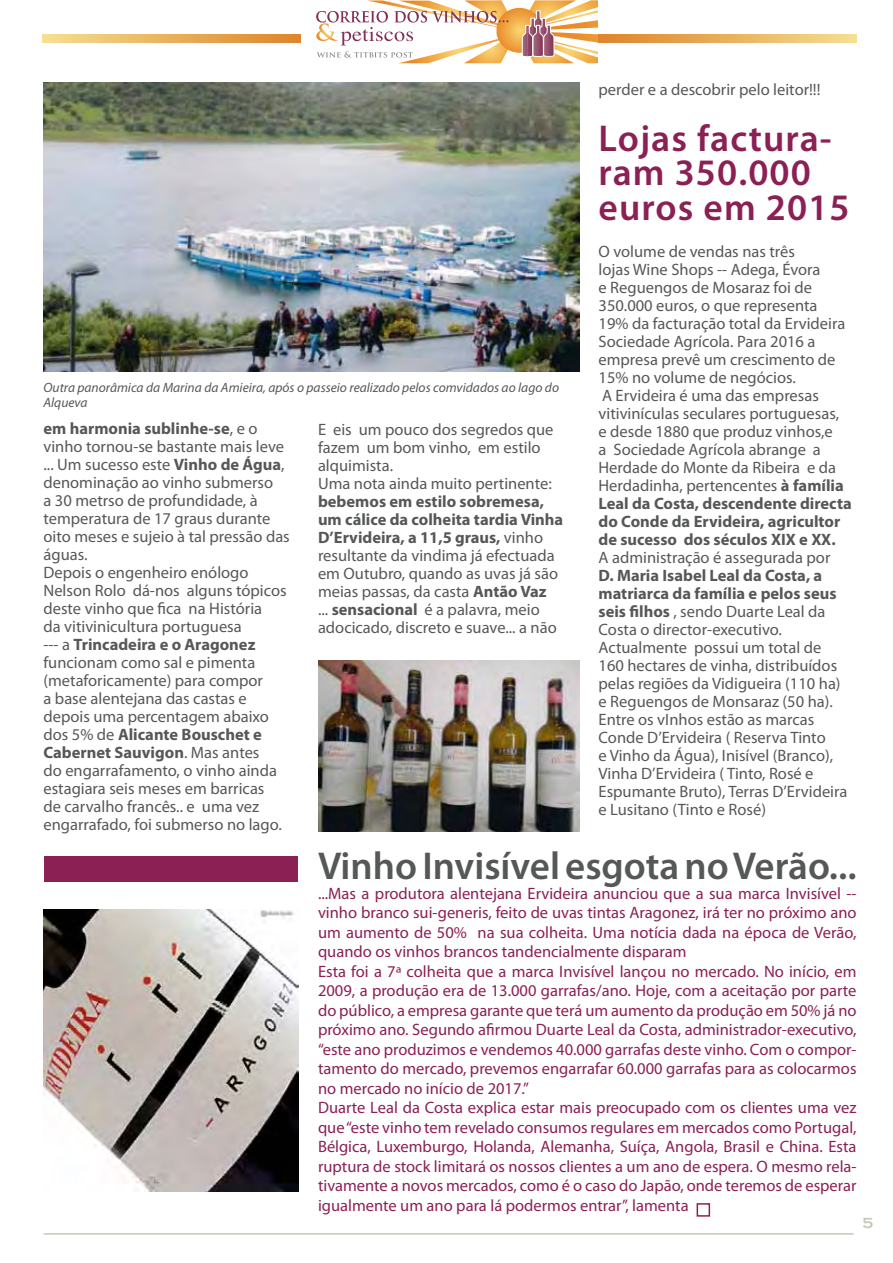
<style>
.page{position:relative;width:893px;height:1263px;background:#fff}
.page>*{position:absolute;margin:0;border:0;box-sizing:border-box;transform-origin:0 0}
.t1{font:600 39px "Myriad Pro";color:#565858}
.t2{font:600 37.5px/34.5px "Myriad Pro";letter-spacing:.03em;color:#8b2055}
.t3{font:16.5px/18px "Myriad Pro";color:#565858}
.t4{font:16.5px/19.5px "Myriad Pro";color:#8b2055}
.t5{font:700 15px "Copperplate Gothic";color:#c8c8b7}
.t6{font:italic 13.5px/15px "Myriad Pro";color:#565858}
.s1{font-weight:700}
</style>
<div class="page">
<hr style="left:44px;top:1233px;width:810px;height:2px;background:#c8c8b7">
<svg style="left:316px;top:0;width:282px;height:63px"></svg>
<svg style="left:598px;top:34px;width:258px;height:8px;background:#e9b05d"></svg>
<svg style="left:42px;top:34px;width:258px;height:8px;background:#e9b15d"></svg>
<div style="left:697px;top:1203px;width:13px;height:14px;border:2px solid #8b2055"></div>
<img style="left:44px;top:909px;width:254px;height:283px">
<div style="left:44px;top:856px;width:254px;height:25px;background:#8b2055"></div>
<img style="left:44px;top:83px;width:535px;height:288px">
<img style="left:318px;top:660px;width:261px;height:171px">
<p class="t3" style="left:598px;top:80px;width:223px">perder e a descobrir pelo leitor!!!</p>
<p class="t6" style="left:44px;top:379px;width:517px">Outra panorâmica da Marina da Amieira, após o passeio realizado pelos comvidados ao lago do<br>Alqueva</p>
<p class="t3" style="left:44px;top:419px;width:248px"><span class="s1">em harmonia sublinhe-se</span>, e o vinho tornou-se bastante mais leve ... Um sucesso este <span class="s1">Vinho de Água</span>, denominação ao vinho submerso<br>a 30 metrso de profundidade, à temperatura de 17 graus durante oito meses e sujeio à tal pressão das águas.<br>Depois o engenheiro enólogo<br>Nelson Rolo dá-nos alguns tópicos deste vinho que fica na História<br>da vitivinicultura portuguesa<br>--- a <span class="s1">Trincadeira e o Aragonez </span>funcionam como sal e pimenta (metaforicamente) para compor<br>a base alentejana das castas e depois uma percentagem abaixo dos 5% de <span class="s1">Alicante Bouschet e<br>Cabernet Sauvigon</span>. Mas antes<br>do engarrafamento, o vinho ainda estagiara seis meses em barricas<br>de carvalho francês.. e uma vez engarrafado, foi submerso no lago.</p>
<p class="t3" style="left:318px;top:420px;width:237px">E eis um pouco dos segredos que fazem um bom vinho, em estilo alquimista.<br>Uma nota ainda muito pertinente:</p>
<p class="t3" style="left:318px;top:492px;width:247px"><span class="s1">bebemos em estilo sobremesa, um cálice da colheita tardia Vinha D’Ervideira, a 11,5 graus,</span> vinho resultante da vindima já efectuada em Outubro, quando as uvas já são meias passas, da casta <span class="s1">Antão Vaz<br></span>... <span class="s1">sensacional</span> é a palavra, meio adocicado, discreto e suave... a não</p>
<h2 class="t2" style="left:598px;top:120px;width:253px">Lojas factura&shy;ram 350.000 euros em 2015</h2>
<p class="t3" style="left:598px;top:242px;width:255px">O volume de vendas nas três<br>lojas Wine Shops -- Adega, Évora<br>e Reguengos de Mosaraz foi de<br>350.000 euros, o que representa<br>19% da facturação total da Ervideira<br>Sociedade Agrícola. Para 2016 a empresa prevê um crescimento de<br>15% no volume de negócios.<br>A Ervideira é uma das empresas vitivinículas seculares portuguesas,<br>e desde 1880 que produz vinhos,e<br>a Sociedade Agrícola abrange a<br>Herdade do Monte da Ribeira e da<br>Herdadinha, pertencentes <span class="s1">à família<br>Leal da Costa, descendente directa do Conde da Ervideira, agricultor de sucesso dos séculos XIX e XX.</span></p>
<p class="t3" style="left:598px;top:548px;width:233px">A administração é assegurada por</p>
<p class="t3" style="left:598px;top:566px;width:250px"><span class="s1">D. Maria Isabel Leal da Costa, a matriarca da família e pelos seus seis filhos</span> , sendo Duarte Leal da<br>Costa o director-executivo.<br>Actualmente possui um total de<br>160 hectares de vinha, distribuídos pelas regiões da Vidigueira (110 ha) e Reguengos de Monsaraz (50 ha).<br>Entre os vInhos estão as marcas<br>Conde D’Ervideira ( Reserva Tinto<br>e Vinho da Água), Inisível (Branco),<br>Vinha D’Ervideira ( Tinto, Rosé e<br>Espumante Bruto), Terras D’Ervideira e Lusitano (Tinto e Rosé)</p>
<h1 class="t1" style="left:318px;top:841px;width:540px">Vinho Invisível esgota no Verão...</h1>
<p class="t4" style="left:318px;top:883px;width:540px">...Mas a produtora alentejana Ervideira anunciou que a sua marca Invisível -- vinho branco sui-generis, feito de uvas tintas Aragonez, irá ter no próximo ano um aumento de 50% na sua colheita. Uma notícia dada na época de Verão, quando os vinhos brancos tandencialmente disparam<br>Esta foi a 7ª colheita que a marca Invisível lançou no mercado. No início, em 2009, a produção era de 13.000 garrafas/ano. Hoje, com a aceitação por parte do público, a empresa garante que terá um aumento da produção em 50% já no próximo ano. Segundo afirmou Duarte Leal da Costa, administrador-executivo, “este ano produzimos e vendemos 40.000 garrafas deste vinho. Com o compor&shy;tamento do mercado, prevemos engarrafar 60.000 garrafas para as colocarmos no mercado no início de 2017.”<br>Duarte Leal da Costa explica estar mais preocupado com os clientes uma vez que “este vinho tem revelado consumos regulares em mercados como Portugal, Bélgica, Luxemburgo, Holanda, Alemanha, Suíça, Angola, Brasil e China. Esta ruptura de stock limitará os nossos clientes a um ano de espera. O mesmo rela&shy;tivamente a novos mercados, como é o caso do Japão, onde teremos de esperar igualmente um ano para lá podermos entrar”, lamenta</p>
<p class="t5" style="left:862px;top:1215px;width:12px">5</p>
</div>
